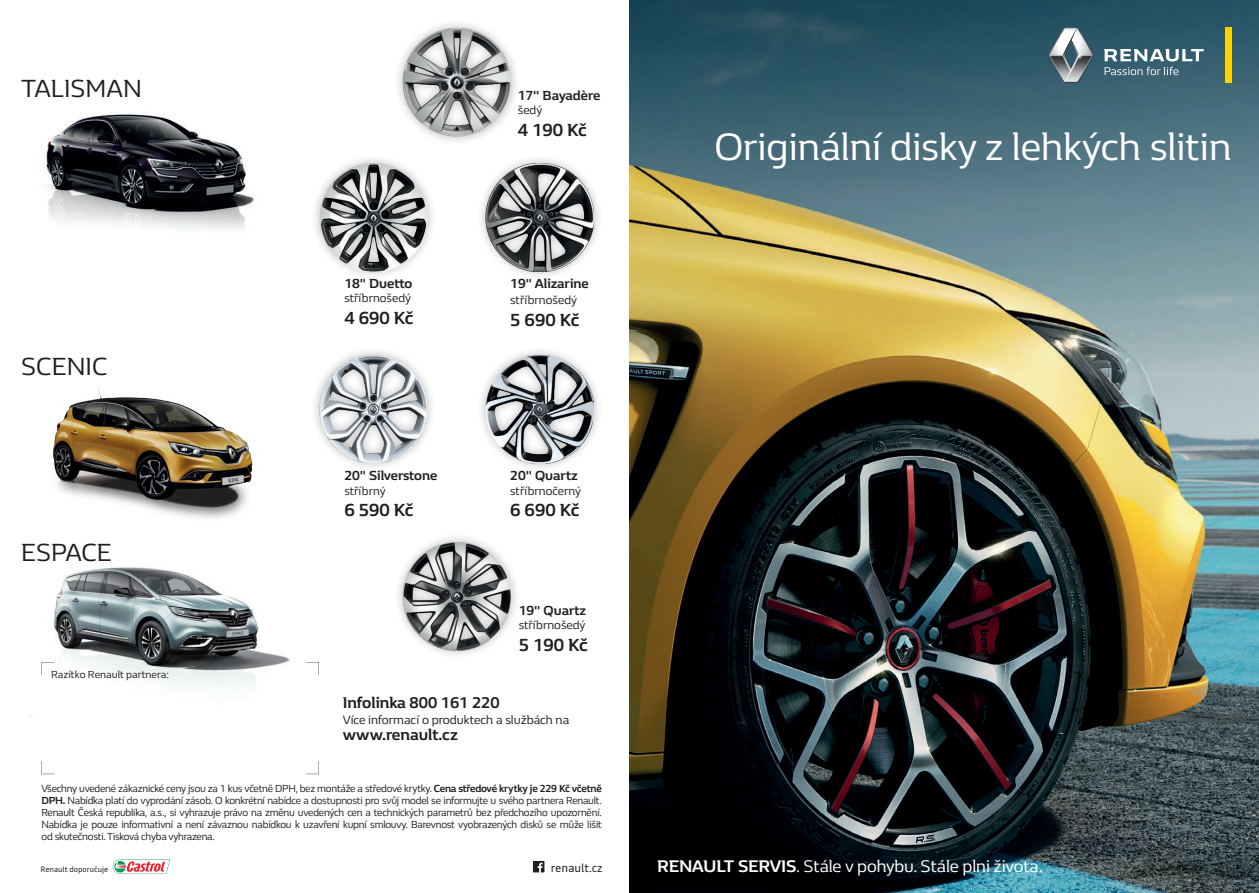
<style>
.page{position:relative;width:1259px;height:893px;background:#fff}
.page>*{position:absolute;margin:0;border:0;box-sizing:border-box;transform-origin:0 0}
.t1{font:39.15px "Renault Life";color:#fff}
.t2{font:25.5px "Renault Life";color:#231f20}
.t3{font:700 18px "Renault Life";color:#231f20}
.t4{font:17.25px "Renault Life";letter-spacing:-.005em;color:#fff}
.t5{font:700 16.05px "Renault Life";color:#231f20}
.t6{font:700 13.5px "Renault Life";color:#231f20}
.t7{font:12.45px "Renault Life";color:#231f20}
.t8{font:12px "Renault Life";color:#231f20}
.t9{font:11.7px "Read";color:#231f20}
.t10{font:10.5px/12px "Renault Life";letter-spacing:-.02em;color:#231f20;text-align:justify}
.t11{font:10.5px "Renault Life";color:#231f20}
.t12{font:7.65px "Read";color:#231f20}
.s1{font-weight:700}
</style>
<div class="page">
<img style="left:30px;top:567px;width:260px;height:150px">
<img style="left:44px;top:114px;width:211px;height:117px">
<img style="left:53px;top:386px;width:200px;height:132px">
<img style="left:629px;top:0;width:630px;height:893px">
<svg style="left:1104px;top:49px;width:99px;height:12px"></svg>
<div style="left:1225px;top:28px;width:6px;height:55px;background:#fed304"></div>
<svg style="left:1049px;top:28px;width:44px;height:55px"></svg>
<svg style="left:1104px;top:67px;width:74px;height:8px"></svg>
<div style="left:476px;top:346px;width:127px;height:127px;background:#231f20;opacity:.3"></div>
<img style="left:486px;top:355px;width:108px;height:109px">
<div style="left:393px;top:18px;width:127px;height:128px;background:#231f20;opacity:.3"></div>
<img style="left:403px;top:28px;width:108px;height:108px">
<div style="left:310px;top:154px;width:127px;height:126px;background:#231f20;opacity:.3"></div>
<img style="left:320px;top:163px;width:107px;height:109px">
<div style="left:476px;top:154px;width:127px;height:127px;background:#231f20;opacity:.3"></div>
<img style="left:486px;top:163px;width:108px;height:109px">
<div style="left:310px;top:346px;width:126px;height:127px;background:#231f20;opacity:.3"></div>
<img style="left:320px;top:355px;width:107px;height:108px">
<div style="left:393px;top:533px;width:127px;height:127px;background:#231f20;opacity:.3"></div>
<img style="left:403px;top:542px;width:108px;height:109px">
<svg style="left:41px;top:662px;width:278px;height:112px"></svg>
<svg style="left:113px;top:859px;width:57px;height:15px"></svg>
<svg style="left:533px;top:861px;width:11px;height:11px"></svg>
<p class="t2" style="left:21px;top:71px;width:122px">TALISMAN</p>
<p class="t2" style="left:21px;top:349px;width:88px">SCENIC</p>
<p class="t2" style="left:21px;top:536px;width:92px">ESPACE</p>
<p class="t11" style="left:51px;top:667px;width:119px">Razítko Renault partnera:</p>
<p class="t6" style="left:344px;top:274px;width:69px">18" Duetto</p>
<p class="t8" style="left:344px;top:290px;width:68px">stříbrnošedý</p>
<p class="t3" style="left:344px;top:306px;width:71px">4 690 Kč</p>
<p class="t6" style="left:344px;top:467px;width:95px">20" Silverstone</p>
<p class="t8" style="left:344px;top:482px;width:43px">stříbrný</p>
<p class="t3" style="left:344px;top:498px;width:71px">6 590 Kč</p>
<p class="t6" style="left:518px;top:86px;width:84px">17" Bayadère</p>
<p class="t8" style="left:518px;top:102px;width:26px">šedý</p>
<p class="t3" style="left:518px;top:118px;width:71px">4 190 Kč</p>
<p class="t6" style="left:510px;top:274px;width:80px">19" Alizarine</p>
<p class="t8" style="left:510px;top:292px;width:68px">stříbrnošedý</p>
<p class="t3" style="left:510px;top:308px;width:71px">5 690 Kč</p>
<p class="t6" style="left:510px;top:467px;width:69px">20" Quartz</p>
<p class="t8" style="left:510px;top:482px;width:72px">stříbrnočerný</p>
<p class="t3" style="left:510px;top:498px;width:71px">6 690 Kč</p>
<p class="t6" style="left:519px;top:601px;width:69px">19" Quartz</p>
<p class="t8" style="left:519px;top:617px;width:68px">stříbrnošedý</p>
<p class="t3" style="left:519px;top:633px;width:71px">5 190 Kč</p>
<p class="t5" style="left:343px;top:691px;width:158px">Infolinka 800 161 220</p>
<p class="t7" style="left:343px;top:711px;width:228px">Více informací o produktech a službách na</p>
<p class="t5" style="left:343px;top:724px;width:117px">www.renault.cz</p>
<p class="t10" style="left:41px;top:782px;width:562px">Všechny uvedené zákaznické ceny jsou za 1 kus včetně DPH, bez montáže a středové krytky. <span class="s1">Cena středové krytky je 229 Kč včetně DPH.</span> Nabídka platí do vyprodání zásob. O konkrétní nabídce a dostupnosti pro svůj model se informujte u svého partnera Renault.<br>Renault Česká republika, a.s., si vyhrazuje právo na změnu uvedených cen a technických parametrů bez předchozího upozornění.<br>Nabídka je pouze informativní a není závaznou nabídkou k uzavření kupní smlouvy. Barevnost vyobrazených disků se může lišit od skutečnosti. Tisková chyba vyhrazena.</p>
<p class="t12" style="left:41px;top:863px;width:69px">Renault doporučuje</p>
<p class="t9" style="left:551px;top:859px;width:53px">renault.cz</p>
<p class="t1" style="left:714px;top:120px;width:518px">Originální disky z lehkých slitin</p>
<p class="t4" style="left:657px;top:854px;width:387px"><span class="s1">RENAULT SERVIS</span>. Stále v pohybu. Stále plni života.</p>
</div>
